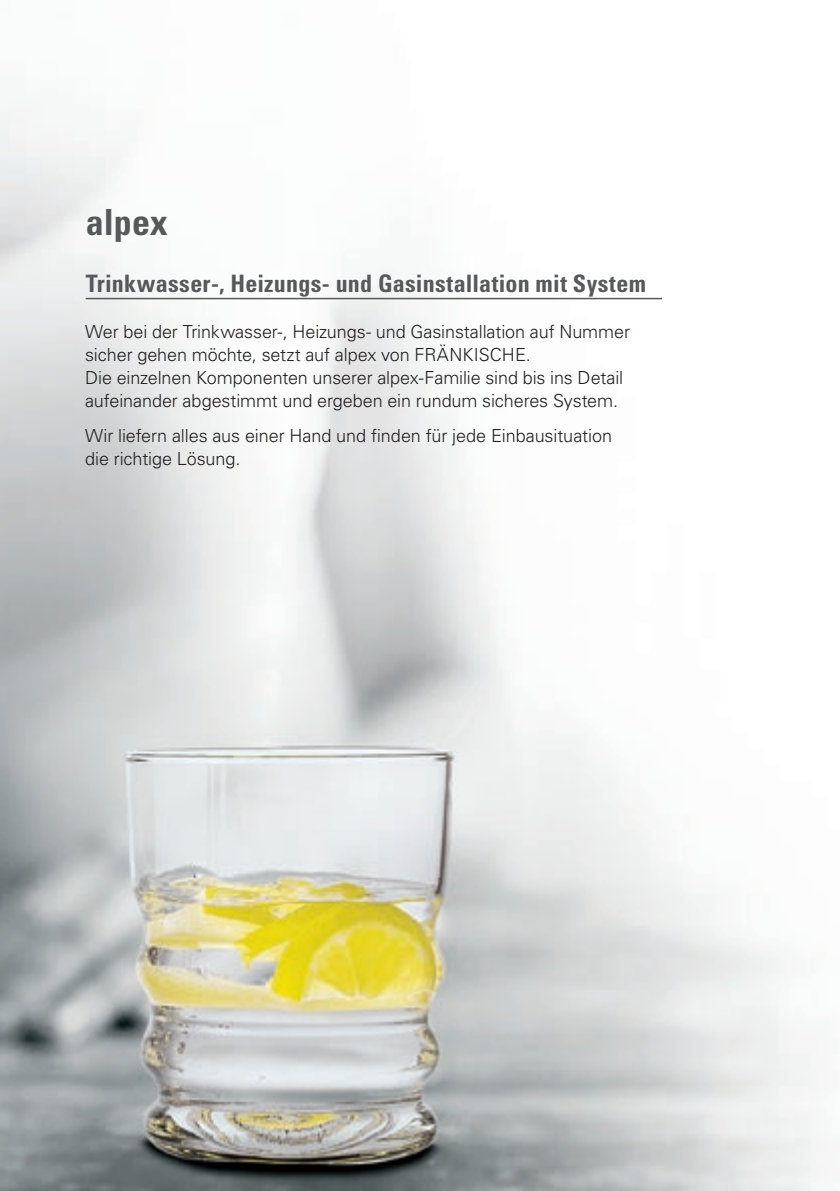
<style>
.page{position:relative;width:840px;height:1191px;background:#fff}
.page>*{position:absolute;margin:0;border:0;box-sizing:border-box;transform-origin:0 0}
.t1{font:700 condensed 36px "Univers LT Pro";color:#57585a}
.t2{font:700 condensed 24px "Univers LT Pro";letter-spacing:.01em;color:#57585a}
.t3{font:300 18px/23px "Univers LT Pro 45";letter-spacing:-.005em;color:#231f20}
</style>
<div class="page">
<img style="left:0;top:108px;width:828px;height:1083px">
<hr style="left:86px;top:298px;width:575px;height:1px;background:#57585a">
<h1 class="t1" style="left:86px;top:200px;width:84px">alpex</h1>
<h2 class="t2" style="left:86px;top:269px;width:561px">Trinkwasser-, Heizungs- und Gasinstallation mit System</h2>
<p class="t3" style="left:85px;top:320px;width:546px">Wer bei der Trinkwasser-, Heizungs- und Gasinstallation auf Nummer sicher gehen möchte, setzt auf alpex von FRÄNKISCHE.<br>Die einzelnen Komponenten unserer alpex-Familie sind bis ins Detail aufeinander abgestimmt und ergeben ein rundum sicheres System.</p>
<p class="t3" style="left:85px;top:423px;width:528px">Wir liefern alles aus einer Hand und finden für jede Einbausituation die richtige Lösung.</p>
</div>
